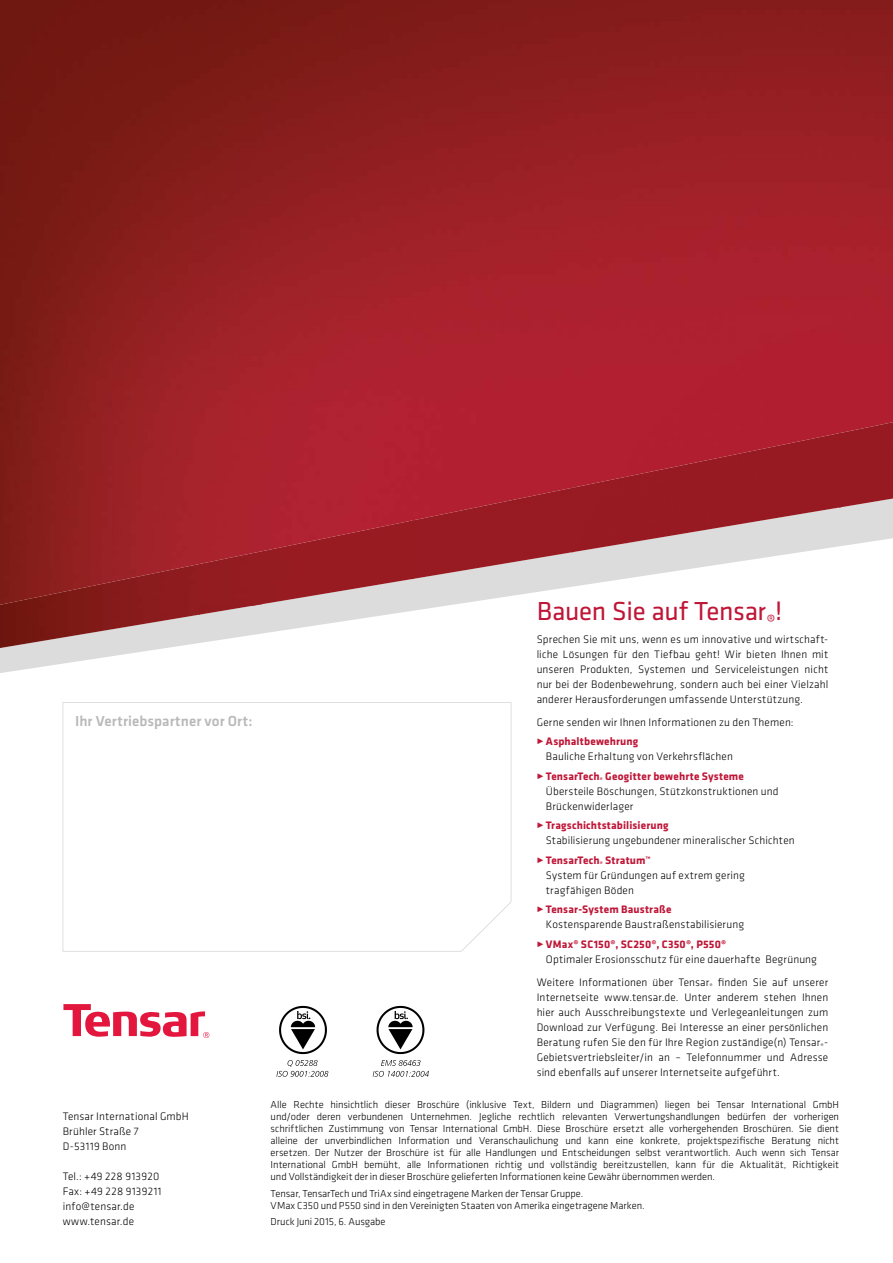
<style>
.page{position:relative;width:893px;height:1263px;background:#fff}
.page>*{position:absolute;margin:0;border:0;box-sizing:border-box;transform-origin:0 0}
.t1{font:27px "Klavika";color:#bf1637}
.t2{font:500 15px "Klavika";letter-spacing:.005em;color:#b9b9ba}
.t3{font:300 11.25px/15px "Klavika";letter-spacing:.015em;color:#000}
.t4{font:700 11.25px "Klavika";letter-spacing:.015em;color:#bf1637}
.t5{font:300 10.5px/12px "Klavika";letter-spacing:-.005em;color:#000;text-align:justify}
.s1{font-weight:700;color:#bf1637}
</style>
<div class="page">
<img style="left:0;top:0;width:893px;height:499px">
<svg style="left:0;top:650px;width:151px;height:23px"></svg>
<svg style="left:0;top:499px;width:893px;height:45px;background:#b45a60"></svg>
<img style="left:626px;top:431px;width:213px;height:74px">
<img style="left:839px;top:422px;width:54px;height:92px">
<img style="left:413px;top:486px;width:160px;height:19px">
<img style="left:573px;top:475px;width:54px;height:30px">
<svg style="left:0;top:505px;width:857px;height:145px"></svg>
<svg style="left:63px;top:702px;width:448px;height:250px"></svg>
<img style="left:276px;top:1005px;width:153px;height:72px">
<svg style="left:63px;top:1004px;width:146px;height:34px"></svg>
<h2 class="t2" style="left:75px;top:716px;width:179px">Ihr Vertriebspartner vor Ort:</h2>
<p class="t3" style="left:63px;top:1110px;width:128px">Tensar International GmbH<br>Brühler Straße 7<br>D-53119 Bonn</p>
<p class="t3" style="left:63px;top:1170px;width:100px">Tel.: +49 228 913920<br>Fax: +49 228 9139211 info@tensar.de www.tensar.de</p>
<h1 class="t1" style="left:537px;top:600px;width:247px">Bauen Sie auf Tensar<sub>®</sub>!</h1>
<p class="t3" style="left:537px;top:633px;width:293px;text-align:justify">Sprechen Sie mit uns, wenn es um innovative und wirtschaft&shy;liche Lösungen für den Tiefbau geht! Wir bieten Ihnen mit unseren Produkten, Systemen und Serviceleistungen nicht nur bei der Bodenbewehrung, sondern auch bei einer Vielzahl anderer Herausforderungen umfassende Unterstützung.</p>
<p class="t3" style="left:537px;top:716px;width:258px">Gerne senden wir Ihnen Informationen zu den Themen:</p>
<p class="t4" style="left:537px;top:737px;width:103px">- Asphaltbewehrung</p>
<p class="t3" style="left:546px;top:750px;width:188px">Bauliche Erhaltung von Verkehrsflächen</p>
<p class="t3" style="left:546px;top:770px;width:234px;text-indent:-9px"><span class="s1">- TensarTech</span><sub>®</sub> <span class="s1">Geogitter bewehrte Systeme<br></span>Übersteile Böschungen, Stützkonstruktionen und<br>Brückenwiderlager</p>
<p class="t4" style="left:537px;top:821px;width:133px">- Tragschichtstabilisierung</p>
<p class="t3" style="left:546px;top:834px;width:250px">Stabilisierung ungebundener mineralischer Schichten</p>
<p class="t3" style="left:546px;top:854px;width:201px;text-indent:-9px"><span class="s1">- TensarTech</span><sub>®</sub> <span class="s1">Stratum™<br></span>System für Gründungen auf extrem gering tragfähigen Böden</p>
<p class="t4" style="left:537px;top:905px;width:136px">- Tensar-System Baustraße</p>
<p class="t3" style="left:546px;top:918px;width:200px">Kostensparende Baustraßenstabilisierung</p>
<p class="t4" style="left:537px;top:940px;width:191px">- VMax® SC150®, SC250®, C350®, P550®</p>
<p class="t3" style="left:537px;top:948px;width:293px;line-height:23.5px;text-align:center">Optimaler Erosionsschutz für eine dauerhafte Begrünung<br>Weitere Informationen über Tensar<sub>®</sub> finden Sie auf unserer</p>
<p class="t3" style="left:537px;top:991px;width:293px;text-align:justify">Internetseite www.tensar.de. Unter anderem stehen Ihnen hier auch Ausschreibungstexte und Verlege anleitungen zum Download zur Verfügung. Bei Interesse an einer persönlichen Beratung rufen Sie den für Ihre Region zuständige(n) Tensar<sub>®</sub>- Gebietsvertriebsleiter/in an – Telefonnummer und Adresse sind ebenfalls auf unserer Internetseite aufgeführt.</p>
<p class="t5" style="left:271px;top:1100px;width:570px">Alle Rechte hinsichtlich dieser Broschüre (inklusive Text, Bildern und Diagrammen) liegen bei Tensar International GmbH und/oder deren verbundenen Unternehmen. Jegliche rechtlich relevanten Verwertungshandlungen bedürfen der vorherigen schriftlichen Zustimmung von Tensar International GmbH. Diese Broschüre ersetzt alle vorhergehenden Broschüren. Sie dient alleine der unverbindlichen Information und Veranschaulichung und kann eine konkrete, projektspezifische Beratung nicht ersetzen. Der Nutzer der Broschüre ist für alle Handlungen und Entscheidungen selbst verantwortlich. Auch wenn sich Tensar International GmbH bemüht, alle Informationen richtig und vollständig bereitzustellen, kann für die Aktualität, Richtigkeit und Vollständigkeit der in dieser Broschüre gelieferten Informationen keine Gewähr übernommen werden.</p>
<p class="t5" style="left:271px;top:1188px;width:375px">Tensar, TensarTech und TriAx sind eingetragene Marken der Tensar Gruppe.<br>VMax C350 und P550 sind in den Vereinigten Staaten von Amerika eingetragene Marken.</p>
<p class="t5" style="left:271px;top:1217px;width:116px">Druck Juni 2015, 6. Ausgabe</p>
</div>
